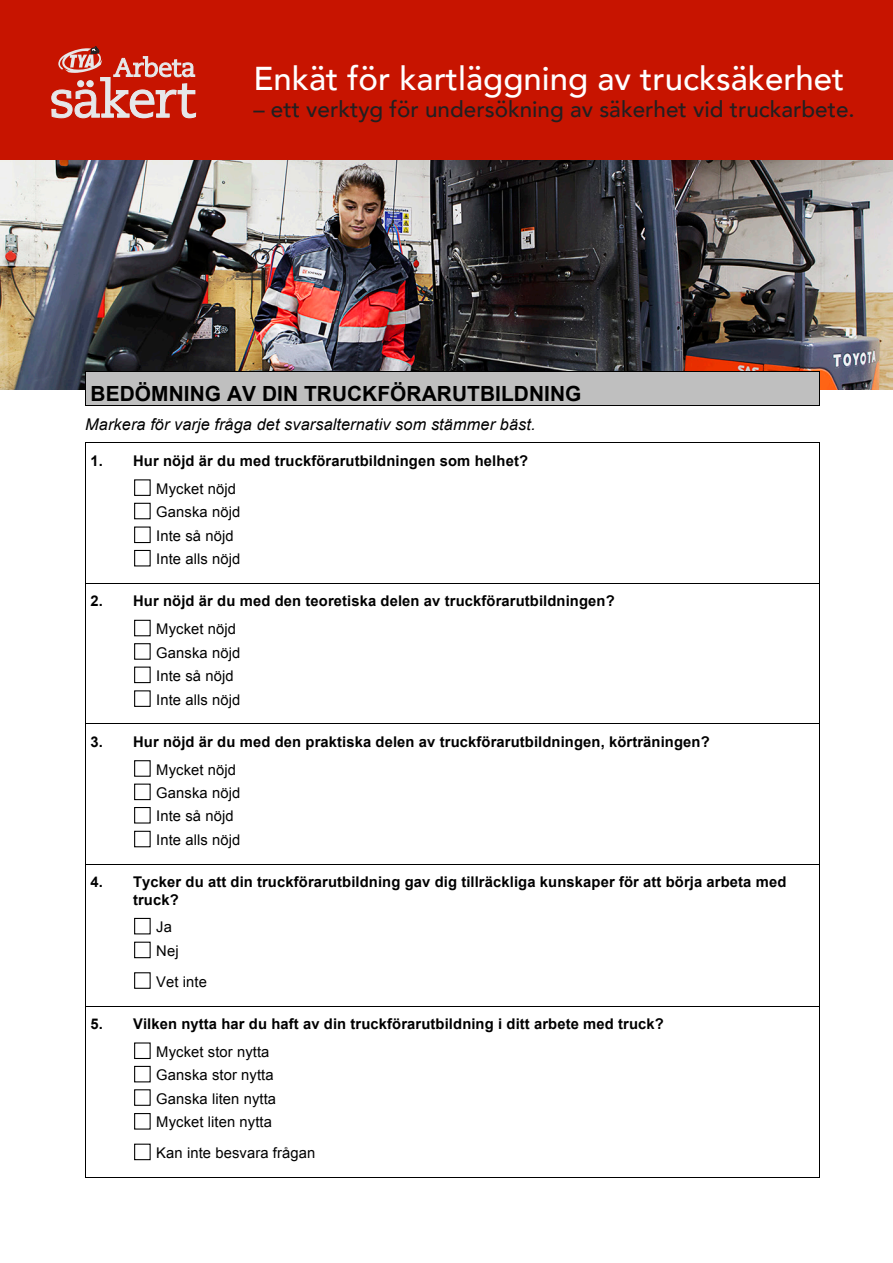
<style>
.page{position:relative;width:893px;height:1263px;background:#fff}
.page>*{position:absolute;margin:0;border:0;box-sizing:border-box;transform-origin:0 0}
.t1{font:500 33px "Avenir";color:#fff}
.t2{font:500 22.5px "Avenir";color:#231f20}
.t3{font:700 20.85px "Arial";letter-spacing:.005em;color:#000}
.t4{font:italic 16.2px "Arial";letter-spacing:.01em;color:#000}
.t5{font:700 14.7px/27.8px "Arial";letter-spacing:.01em;color:#000}
.t6{font:14.7px/23.5px "Arial";letter-spacing:.01em;color:#000}
.s1{font-weight:400}
</style>
<div class="page">
<img style="left:0;top:159px;width:893px;height:230px">
<div style="left:0;top:0;width:893px;height:159px;background:#c71400"></div>
<svg style="left:51px;top:47px;width:145px;height:71px"></svg>
<div style="left:91px;top:372px;width:711px;height:33px;background:#bfbfbf"></div>
<div style="left:806px;top:372px;width:13px;height:33px;background:#bfbfbf"></div>
<hr style="left:86px;top:371px;width:721px;height:1px;background:#000">
<svg style="left:807px;top:371px;width:13px;height:1px"></svg>
<hr style="left:85px;top:372px;width:1px;height:33px;background:#000">
<hr style="left:86px;top:405px;width:721px;height:1px;background:#000">
<hr style="left:819px;top:372px;width:1px;height:33px;background:#000">
<svg style="left:807px;top:405px;width:13px;height:1px"></svg>
<div style="left:134px;top:479px;width:17px;height:17px;border:1px solid #000"></div>
<div style="left:134px;top:503px;width:17px;height:16px;border:1px solid #000"></div>
<div style="left:134px;top:526px;width:17px;height:17px;border:1px solid #000"></div>
<div style="left:134px;top:550px;width:17px;height:16px;border:1px solid #000"></div>
<hr style="left:86px;top:443px;width:42px;height:1px;background:#000">
<hr style="left:128px;top:443px;width:691px;height:1px;background:#000">
<hr style="left:85px;top:443px;width:1px;height:140px;background:#000">
<hr style="left:819px;top:443px;width:1px;height:140px;background:#000">
<div style="left:134px;top:620px;width:17px;height:16px;border:1px solid #000"></div>
<div style="left:134px;top:643px;width:17px;height:17px;border:1px solid #000"></div>
<div style="left:134px;top:666px;width:17px;height:17px;border:1px solid #000"></div>
<div style="left:134px;top:690px;width:17px;height:17px;border:1px solid #000"></div>
<hr style="left:86px;top:583px;width:42px;height:1px;background:#000">
<hr style="left:128px;top:583px;width:691px;height:1px;background:#000">
<hr style="left:85px;top:584px;width:1px;height:139px;background:#000">
<hr style="left:819px;top:584px;width:1px;height:139px;background:#000">
<div style="left:134px;top:760px;width:17px;height:17px;border:1px solid #000"></div>
<div style="left:134px;top:783px;width:17px;height:17px;border:1px solid #000"></div>
<div style="left:134px;top:807px;width:17px;height:16px;border:1px solid #000"></div>
<div style="left:134px;top:831px;width:17px;height:16px;border:1px solid #000"></div>
<hr style="left:86px;top:723px;width:42px;height:1px;background:#000">
<hr style="left:128px;top:723px;width:691px;height:1px;background:#000">
<hr style="left:85px;top:724px;width:1px;height:140px;background:#000">
<hr style="left:819px;top:724px;width:1px;height:140px;background:#000">
<div style="left:134px;top:918px;width:17px;height:16px;border:1px solid #000"></div>
<div style="left:134px;top:942px;width:17px;height:16px;border:1px solid #000"></div>
<div style="left:134px;top:972px;width:17px;height:17px;border:1px solid #000"></div>
<hr style="left:86px;top:864px;width:42px;height:1px;background:#000">
<hr style="left:128px;top:864px;width:691px;height:1px;background:#000">
<hr style="left:85px;top:864px;width:1px;height:142px;background:#000">
<hr style="left:819px;top:864px;width:1px;height:142px;background:#000">
<div style="left:134px;top:1042px;width:17px;height:17px;border:1px solid #000"></div>
<div style="left:134px;top:1066px;width:17px;height:16px;border:1px solid #000"></div>
<div style="left:134px;top:1089px;width:17px;height:17px;border:1px solid #000"></div>
<div style="left:134px;top:1113px;width:17px;height:16px;border:1px solid #000"></div>
<div style="left:134px;top:1143px;width:17px;height:17px;border:1px solid #000"></div>
<hr style="left:86px;top:1006px;width:42px;height:1px;background:#000">
<hr style="left:128px;top:1006px;width:691px;height:1px;background:#000">
<hr style="left:85px;top:1006px;width:1px;height:171px;background:#000">
<hr style="left:86px;top:1177px;width:42px;height:1px;background:#000">
<hr style="left:127px;top:1177px;width:692px;height:1px;background:#000">
<hr style="left:819px;top:1006px;width:1px;height:171px;background:#000">
<p class="t1" style="left:253px;top:50px;width:593px">Enkät för kartläggning av trucksäkerhet</p>
<p class="t2" style="left:253px;top:90px;width:603px">– ett verktyg för undersökning av säkerhet vid truckarbete.</p>
<p class="t3" style="left:91px;top:379px;width:492px">BEDÖMNING AV DIN TRUCKFÖRARUTBILDNING</p>
<p class="t4" style="left:85px;top:413px;width:452px">Markera för varje fråga det svarsalternativ som stämmer bäst.</p>
<p class="t5" style="left:156px;top:447px;width:373px;text-indent:-66px">1. Hur nöjd är du med truckförarutbildningen som helhet?<br><span class="s1">Mycket nöjd</span></p>
<p class="t6" style="left:156px;top:500px;width:86px">Ganska nöjd<br>Inte så nöjd<br>Inte alls nöjd</p>
<p class="t5" style="left:156px;top:588px;width:460px;text-indent:-66px">2. Hur nöjd är du med den teoretiska delen av truckförarutbildningen?<br><span class="s1">Mycket nöjd</span></p>
<p class="t6" style="left:156px;top:641px;width:86px">Ganska nöjd<br>Inte så nöjd<br>Inte alls nöjd</p>
<p class="t5" style="left:156px;top:728px;width:555px;text-indent:-66px">3. Hur nöjd är du med den praktiska delen av truckförarutbildningen, körträningen?<br><span class="s1">Mycket nöjd</span></p>
<p class="t6" style="left:156px;top:781px;width:86px">Ganska nöjd<br>Inte så nöjd<br>Inte alls nöjd</p>
<p class="t5" style="left:133px;top:874px;width:655px;line-height:17.2px;text-indent:-42px">4. Tycker du att din truckförarutbildning gav dig tillräckliga kunskaper för att börja arbeta med truck?</p>
<p class="t6" style="left:156px;top:915px;width:24px">Ja<br>Nej</p>
<p class="t6" style="left:156px;top:970px;width:52px">Vet inte</p>
<p class="t5" style="left:156px;top:1010px;width:509px;text-indent:-66px">5. Vilken nytta har du haft av din truckförarutbildning i ditt arbete med truck?<br><span class="s1">Mycket stor nytta</span></p>
<p class="t6" style="left:156px;top:1063px;width:121px">Ganska stor nytta<br>Ganska liten nytta<br>Mycket liten nytta</p>
<p class="t6" style="left:156px;top:1141px;width:161px">Kan inte besvara frågan</p>
</div>
